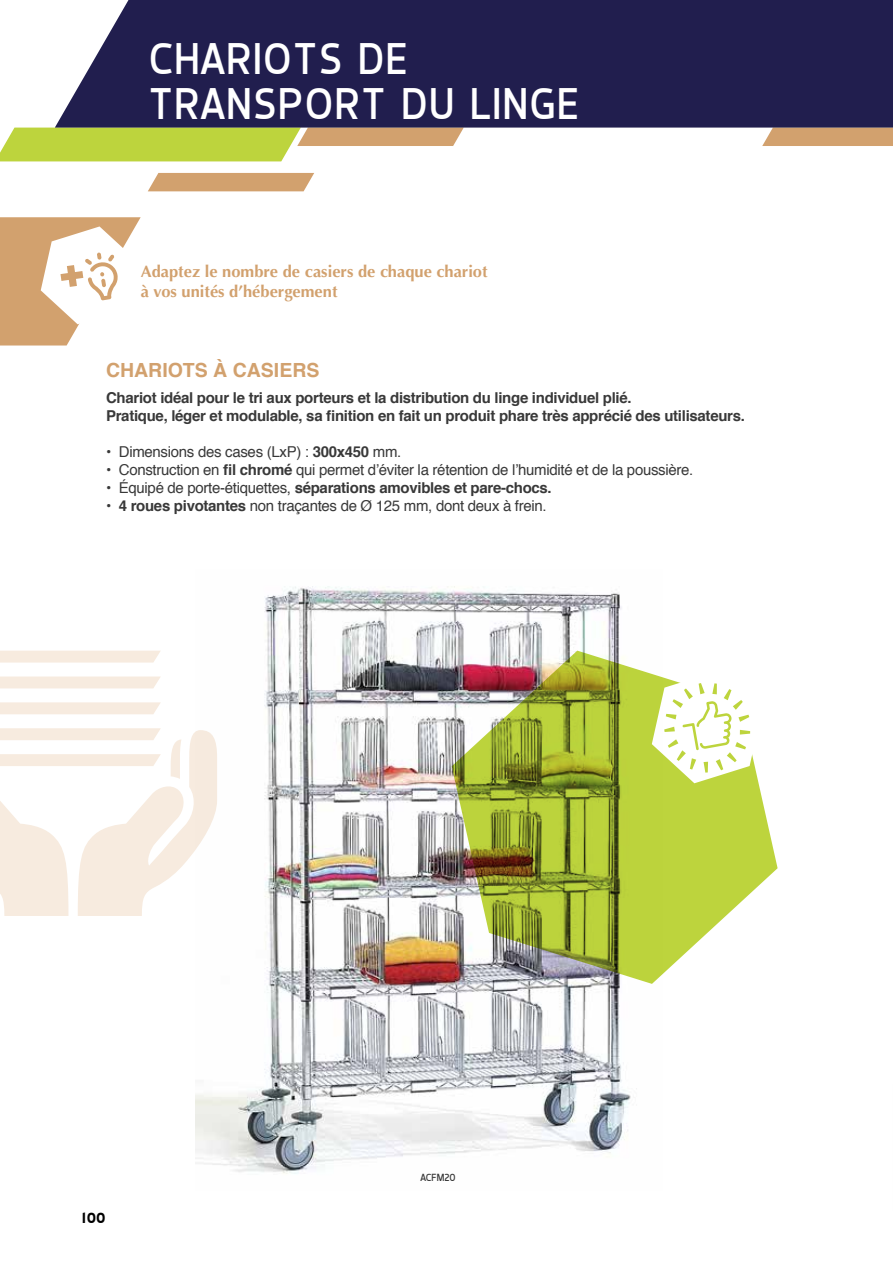
<style>
.page{position:relative;width:893px;height:1263px;background:#fff}
.page>*{position:absolute;margin:0;border:0;box-sizing:border-box;transform-origin:0 0}
.t1{font:45px/45px "Dyno";letter-spacing:.03em;color:#fff}
.t2{font:700 19.5px "Helvetica";color:#d2a16e}
.t3{font:700 16.5px/19.5px "Optima";color:#d2a16e}
.t4{font:700 15px/18px "Helvetica";letter-spacing:-.02em;color:#393939}
.t5{font:15px "Helvetica";letter-spacing:-.02em;color:#393939}
.t6{font:700 15px "Dyno";color:#000}
.t7{font:10.5px "Dyno";color:#393939}
.s1{font-weight:700}
.s2{font-weight:400}
</style>
<div class="page">
<svg style="left:662px;top:783px;width:116px;height:192px;fill:#bdd43d"></svg>
<svg style="left:662px;top:677px;width:97px;height:106px"></svg>
<svg style="left:0;top:651px;width:196px;height:265px"></svg>
<div style="left:148px;top:173px;width:166px;height:18px;background:#d2a16e"></div>
<svg style="left:0;top:128px;width:464px;height:33px"></svg>
<div style="left:762px;top:128px;width:131px;height:18px;background:#d2a16e"></div>
<div style="left:55px;top:0;width:838px;height:128px;background:#211e4e"></div>
<svg style="left:0;top:217px;width:141px;height:128px"></svg>
<img style="left:196px;top:586px;width:466px;height:588px">
<h1 class="t1" style="left:149px;top:36px;width:432px">CHARIOTS DE<br>TRANSPORT DU LINGE</h1>
<p class="t3" style="left:141px;top:262px;width:348px">Adaptez le nombre de casiers de chaque chariot à vos unités d’hébergement</p>
<h2 class="t2" style="left:106px;top:354px;width:215px">CHARIOTS À CASIERS</h2>
<p class="t4" style="left:106px;top:389px;width:640px">Chariot idéal pour le tri aux porteurs et la distribution du linge individuel plié.<br>Pratique, léger et modulable, sa finition en fait un produit phare très apprécié des utilisateurs.</p>
<p class="t5" style="left:106px;top:440px;width:297px">• Dimensions des cases (LxP) : <span class="s1">300x450</span> mm.</p>
<p class="t5" style="left:106px;top:458px;width:589px">• Construction en <span class="s1">fil chromé</span> qui permet d’éviter la rétention de l’humidité et de la poussière.</p>
<p class="t4" style="left:106px;top:479px;width:447px"><span class="s2">• Équipé de porte-étiquettes,</span> séparations amovibles et pare-chocs.</p>
<p class="t5" style="left:106px;top:494px;width:442px">• <span class="s1">4 roues pivotantes</span> non traçantes de Ø 125 mm, dont deux à frein.</p>
<p class="t6" style="left:82px;top:1209px;width:26px">100</p>
<p class="t7" style="left:420px;top:1171px;width:37px">ACFM20</p>
</div>
